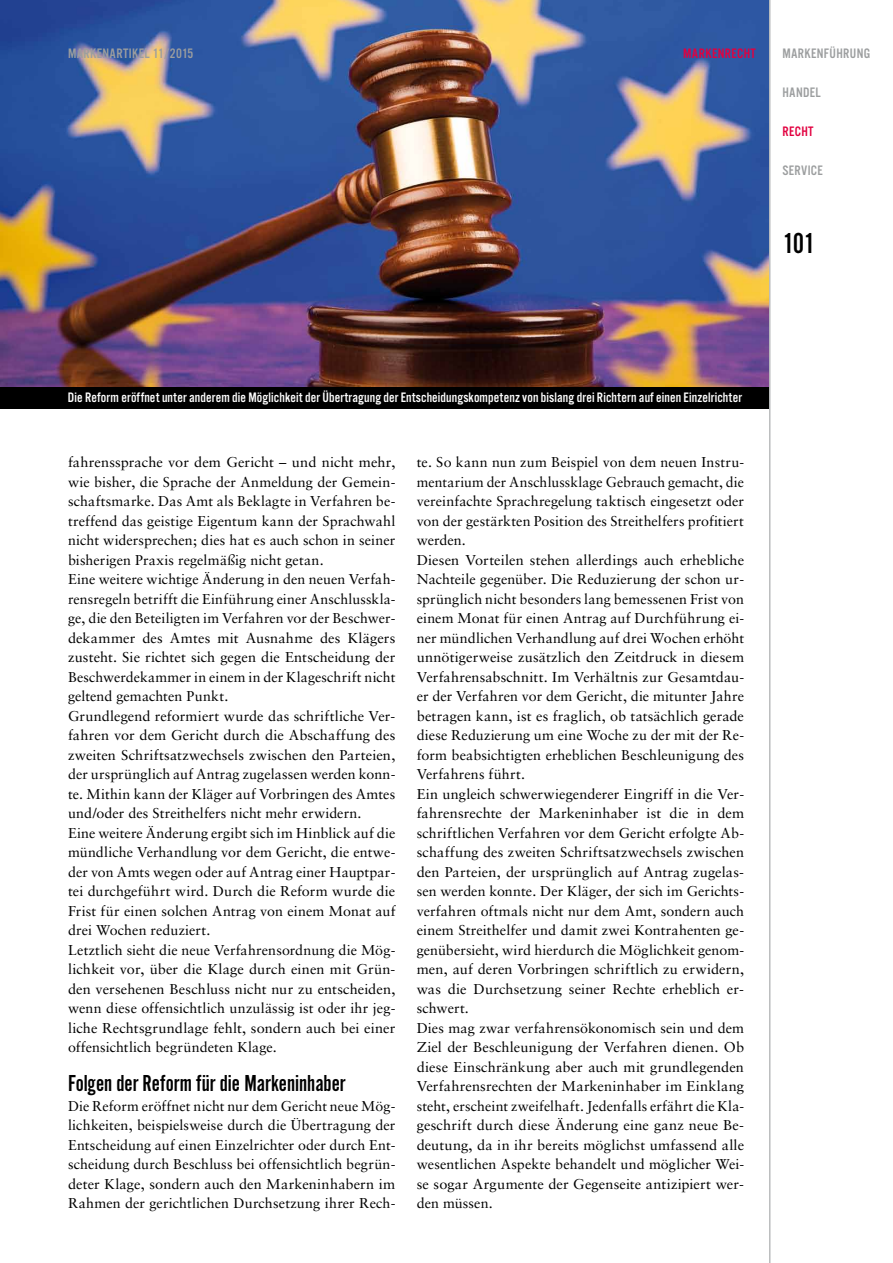
<style>
.page{position:relative;width:893px;height:1263px;background:#fff}
.page>*{position:absolute;margin:0;border:0;box-sizing:border-box;transform-origin:0 0}
.t1{font:30px "Alternate Got No 2 D";color:#000}
.t2{font:24px "Alternate Got No 2 D";color:#000}
.t3{font:14.25px/19.5px "Sabon";letter-spacing:.005em;color:#000}
.t4{font:14.25px "Alternate Got No 3 D";letter-spacing:.01em;color:#fff}
.t5{font:14.25px "Alternate Got No 3 D";letter-spacing:.025em;color:#9c9e9f}
.t6{font:14.25px "Alternate Got No 3 D";letter-spacing:.025em;color:#e20040}
</style>
<div class="page">
<img style="left:0;top:0;width:769px;height:387px">
<div style="left:0;top:387px;width:769px;height:21px;background:#000"></div>
<hr style="left:769px;top:0;width:1px;height:1263px;background:#bbbdbe">
<p class="t5" style="left:68px;top:46px;width:127px">markenartikel 11/2015</p>
<p class="t6" style="left:683px;top:46px;width:74px">markenrecht</p>
<p class="t5" style="left:782px;top:46px;width:62px">MARKENFÜHRUN</p>
<p class="t5" style="left:864px;top:46px;width:8px">G</p>
<p class="t5" style="left:782px;top:85px;width:40px">HANDEL</p>
<p class="t6" style="left:782px;top:124px;width:8px">RECHT</p>
<p class="t5" style="left:782px;top:163px;width:32px">SERVICE</p>
<h1 class="t1" style="left:783px;top:227px;width:34px">101</h1>
<p class="t4" style="left:68px;top:390px;width:675px">Die Reform eröffnet unter anderem die Möglichkeit der Übertragung der Entscheidungskompetenz von bislang drei Richtern auf einen Einzelrichter</p>
<p class="t3" style="left:68px;top:452px;width:329px">fahrenssprache vor dem Gericht – und nicht mehr, wie bisher, die Sprache der Anmeldung der Gemein&shy;schaftsmarke. Das Amt als Beklagte in Verfahren be&shy;treffend das geistige Eigentum kann der Sprachwahl nicht widersprechen; dies hat es auch schon in seiner bisherigen Praxis regelmäßig nicht getan.<br>Eine weitere wichtige Änderung in den neuen Verfah&shy;rensregeln betrifft die Einführung einer Anschlusskla&shy;ge, die den Beteiligten im Verfahren vor der Beschwer&shy;dekammer des Amtes mit Ausnahme des Klägers zusteht. Sie richtet sich gegen die Entscheidung der Beschwerdekammer in einem in der Klageschrift nicht geltend gemachten Punkt.<br>Grundlegend reformiert wurde das schriftliche Ver&shy;fahren vor dem Gericht durch die Abschaffung des zweiten Schriftsatzwechsels zwischen den Parteien, der ursprünglich auf Antrag zugelassen werden konn&shy;te. Mithin kann der Kläger auf Vorbringen des Amtes und/oder des Streithelfers nicht mehr erwidern.<br>Eine weitere Änderung ergibt sich im Hinblick auf die mündliche Verhandlung vor dem Gericht, die entwe&shy;der von Amts wegen oder auf Antrag einer Hauptpar&shy;tei durchgeführt wird. Durch die Reform wurde die Frist für einen solchen Antrag von einem Monat auf drei Wochen reduziert.<br>Letztlich sieht die neue Verfahrensordnung die Mög&shy;lichkeit vor, über die Klage durch einen mit Grün&shy;den versehenen Beschluss nicht nur zu entscheiden, wenn diese offensichtlich unzulässig ist oder ihr jeg&shy;liche Rechtsgrundlage fehlt, sondern auch bei einer offensichtlich begründeten Klage.</p>
<h2 class="t2" style="left:68px;top:1071px;width:279px">Folgen der Reform für die Markeninhaber</h2>
<p class="t3" style="left:68px;top:1096px;width:329px;text-align:justify">Die Reform eröffnet nicht nur dem Gericht neue Mög&shy;lichkeiten, beispielsweise durch die Übertragung der Entscheidung auf einen Einzelrichter oder durch Ent&shy;scheidung durch Beschluss bei offensichtlich begrün&shy;deter Klage, sondern auch den Markeninhabern im Rahmen der gerichtlichen Durchsetzung ihrer Rech-</p>
<p class="t3" style="left:417px;top:452px;width:329px">te. So kann nun zum Beispiel von dem neuen Instru&shy;mentarium der Anschlussklage Gebrauch gemacht, die vereinfachte Sprachregelung taktisch eingesetzt oder von der gestärkten Position des Streithelfers profitiert werden.<br>Diesen Vorteilen stehen allerdings auch erhebliche Nachteile gegenüber. Die Reduzierung der schon ur&shy;sprünglich nicht besonders lang bemessenen Frist von einem Monat für einen Antrag auf Durchführung ei&shy;ner mündlichen Verhandlung auf drei Wochen erhöht unnötigerweise zusätzlich den Zeitdruck in diesem Verfahrensabschnitt. Im Verhältnis zur Gesamtdau&shy;er der Verfahren vor dem Gericht, die mitunter Jahre betragen kann, ist es fraglich, ob tatsächlich gerade diese Reduzierung um eine Woche zu der mit der Re&shy;form beabsichtigten erheblichen Beschleunigung des Verfahrens führt.<br>Ein ungleich schwerwiegenderer Eingriff in die Ver&shy;fahrensrechte der Markeninhaber ist die in dem schriftlichen Verfahren vor dem Gericht erfolgte Ab&shy;schaffung des zweiten Schriftsatzwechsels zwischen den Parteien, der ursprünglich auf Antrag zugelas&shy;sen werden konnte. Der Kläger, der sich im Gerichts&shy;verfahren oftmals nicht nur dem Amt, sondern auch einem Streithelfer und damit zwei Kontrahenten ge&shy;genübersieht, wird hierdurch die Möglichkeit genom&shy;men, auf deren Vorbringen schriftlich zu erwidern, was die Durchsetzung seiner Rechte erheblich er&shy;schwert.<br>Dies mag zwar verfahrensökonomisch sein und dem Ziel der Beschleunigung der Verfahren dienen. Ob diese Einschränkung aber auch mit grundlegenden Verfahrensrechten der Markeninhaber im Einklang steht, erscheint zweifelhaft. Jedenfalls erfährt die Kla&shy;geschrift durch diese Änderung eine ganz neue Be&shy;deutung, da in ihr bereits möglichst umfassend alle wesentlichen Aspekte behandelt und möglicher Wei&shy;se sogar Argumente der Gegenseite antizipiert wer&shy;den müssen.</p>
</div>
